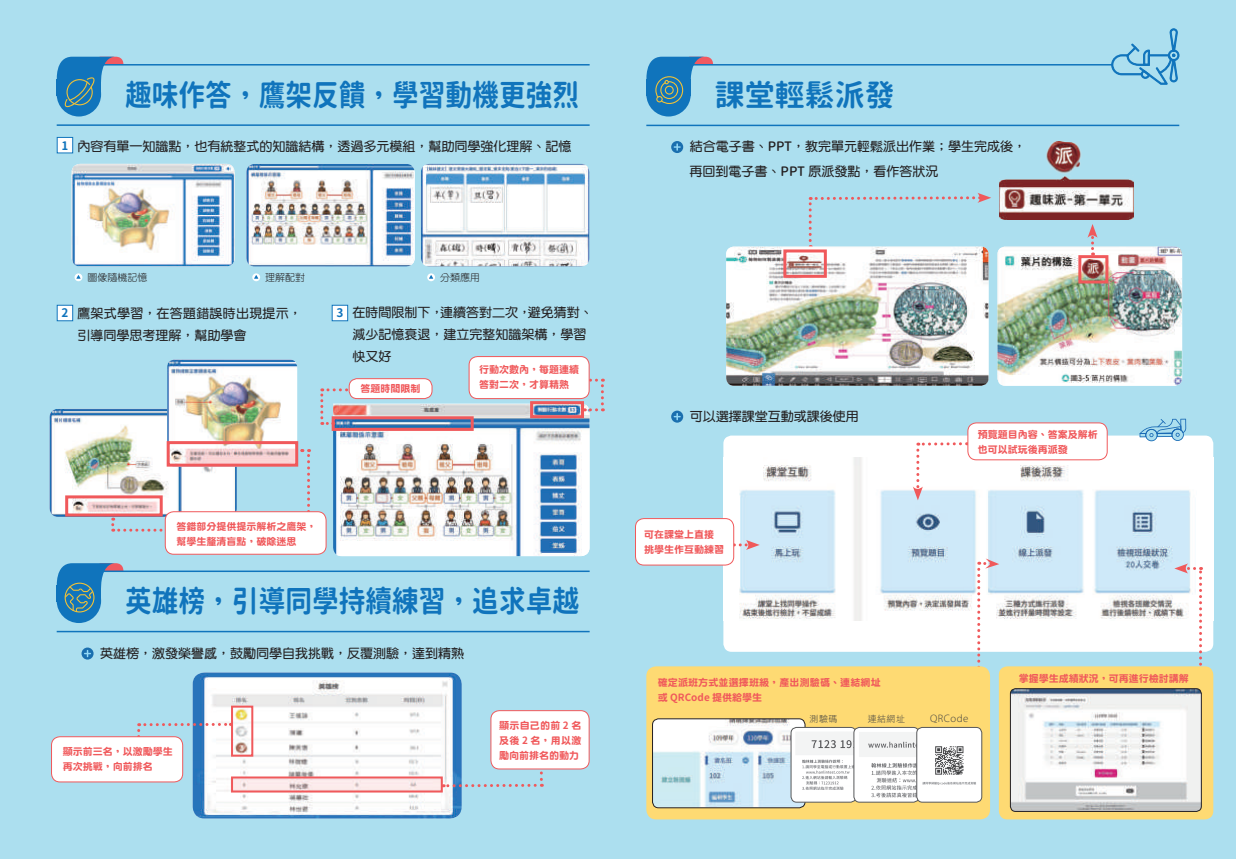
<style>
.page{position:relative;width:1236px;height:859px;background:#acdfef}
.page>*{position:absolute;margin:0;border:0;box-sizing:border-box;transform-origin:0 0}
.t1{font:700 30px "Gen Jyuu Gothic";color:#1074bc;scale:.89 1}
.t2{font:700 30px "Gen Jyuu Gothic";color:#1074bc}
.t3{font:13px/22px "DF Yuan Std W7";color:#231f20}
.t4{font:13px/22px "DF Yuan Std W7";letter-spacing:.02em;color:#231f20}
.t5{font:700 11.8px "Gen Jyuu Gothic";color:#1074bc}
.t6{font:300 10.8px "Myriad Pro";letter-spacing:.04em;color:#3e3e3f}
.t7{font:10px/15px "DF Yuan Std W9";color:#f0595b}
.t8{font:10px "DF Yuan Std W3";color:#231f20}
.t9{font:9px "DF Li Hei Std W3";letter-spacing:.05em;color:#3e3e3f}
.s1{font-family:"DF Yuan Std W8";font-weight:400}
.s2{font-family:"Gen Jyuu Gothic";font-weight:500}
.s3{font-family:"Gen Jyuu Gothic";font-weight:700}
</style>
<div class="page">
<hr style="left:63px;top:64px;width:527px;height:2px;background:#1074bc">
<hr style="left:57px;top:124px;width:533px;height:2px;background:#1074bc">
<div style="left:57px;top:72px;width:44px;height:45px;background:#1074bc;border-radius:50%"></div>
<hr style="left:652px;top:64px;width:461px;height:2px;background:#1074bc">
<div style="left:646px;top:72px;width:45px;height:45px;background:#1074bc;border-radius:50%"></div>
<hr style="left:63px;top:570px;width:527px;height:2px;background:#1074bc">
<div style="left:57px;top:579px;width:44px;height:44px;background:#1074bc;border-radius:50%"></div>
<svg style="left:82px;top:647px;width:12px;height:13px"></svg>
<svg style="left:84px;top:650px;width:7px;height:7px"></svg>
<svg style="left:671px;top:141px;width:12px;height:12px"></svg>
<svg style="left:674px;top:143px;width:7px;height:8px"></svg>
<svg style="left:671px;top:411px;width:12px;height:12px"></svg>
<svg style="left:674px;top:413px;width:7px;height:7px"></svg>
<div style="left:75px;top:273px;width:7px;height:8px;background:#fff;border-radius:50%"></div>
<svg style="left:76px;top:275px;width:5px;height:4px"></svg>
<svg style="left:252px;top:273px;width:8px;height:8px"></svg>
<svg style="left:254px;top:275px;width:4px;height:4px"></svg>
<svg style="left:427px;top:273px;width:8px;height:8px"></svg>
<svg style="left:429px;top:275px;width:4px;height:4px"></svg>
<svg style="left:56px;top:57px;width:67px;height:50px"></svg>
<svg style="left:646px;top:57px;width:67px;height:47px"></svg>
<svg style="left:56px;top:563px;width:67px;height:49px"></svg>
<img style="left:72px;top:164px;width:163px;height:102px">
<img style="left:246px;top:164px;width:169px;height:102px">
<img style="left:421px;top:164px;width:168px;height:102px">
<img style="left:50px;top:409px;width:117px;height:108px">
<img style="left:167px;top:360px;width:130px;height:89px">
<img style="left:193px;top:672px;width:269px;height:146px">
<div style="left:231px;top:706px;width:22px;height:51px;border:2px solid #f0595b"></div>
<div style="left:231px;top:776px;width:212px;height:16px;border:2px solid #f0595b"></div>
<svg style="left:137px;top:723px;width:94px;height:21px"></svg>
<svg style="left:809px;top:193px;width:182px;height:54px"></svg>
<svg style="left:443px;top:752px;width:100px;height:37px"></svg>
<div style="left:491px;top:711px;width:98px;height:58px;background:#fff;border-radius:9px"></div>
<div style="left:490px;top:710px;width:100px;height:59px;border:1px solid #f0595b;border-radius:9px"></div>
<div style="left:723px;top:436px;width:490px;height:216px;background:#fff;border-radius:8px"></div>
<img style="left:728px;top:458px;width:475px;height:163px">
<svg style="left:734px;top:540px;width:26px;height:10px"></svg>
<svg style="left:913px;top:442px;width:55px;height:58px"></svg>
<div style="left:968px;top:423px;width:139px;height:37px;background:#fff;border-radius:9px"></div>
<div style="left:967px;top:422px;width:141px;height:38px;border:1px solid #f0595b;border-radius:9px"></div>
<svg style="left:1174px;top:563px;width:28px;height:103px"></svg>
<svg style="left:951px;top:558px;width:48px;height:183px"></svg>
<div style="left:646px;top:666px;width:344px;height:153px;background:#feda73;border-radius:10px"></div>
<div style="left:999px;top:666px;width:214px;height:153px;background:#feda73;border-radius:9px"></div>
<img style="left:652px;top:719px;width:153px;height:89px">
<div style="left:652px;top:719px;width:153px;height:89px;border:1px solid #231f20;border-radius:6px"></div>
<img style="left:1010px;top:689px;width:191px;height:122px">
<div style="left:1010px;top:688px;width:191px;height:123px;border:1px solid #231f20;border-radius:5px"></div>
<div style="left:635px;top:519px;width:99px;height:46px;background:#fff;border-radius:9px"></div>
<div style="left:635px;top:518px;width:99px;height:48px;border:1px solid #f0595b;border-radius:9px"></div>
<div style="left:57px;top:137px;width:16px;height:16px;background:#fff"></div>
<div style="left:57px;top:137px;width:16px;height:16px;border:1px solid #1074bc"></div>
<div style="left:57px;top:305px;width:16px;height:16px;background:#fff"></div>
<div style="left:57px;top:305px;width:16px;height:16px;border:1px solid #1074bc"></div>
<div style="left:332px;top:305px;width:16px;height:16px;background:#fff"></div>
<div style="left:332px;top:305px;width:16px;height:16px;border:1px solid #1074bc"></div>
<svg style="left:1111px;top:28px;width:68px;height:57px"></svg>
<img style="left:726px;top:247px;width:262px;height:139px">
<div style="left:783px;top:249px;width:44px;height:29px;border:3px solid #f0595b"></div>
<svg style="left:1139px;top:419px;width:47px;height:22px"></svg>
<img style="left:320px;top:379px;width:284px;height:177px">
<div style="left:469px;top:357px;width:120px;height:42px;background:#fff;border-radius:9px"></div>
<div style="left:469px;top:356px;width:121px;height:43px;border:1px solid #f0595b;border-radius:9px"></div>
<hr style="left:646px;top:125px;width:533px;height:1px;background:#1074bc">
<hr style="left:57px;top:631px;width:533px;height:1px;background:#1074bc">
<div style="left:52px;top:737px;width:131px;height:45px;background:#fff;border-radius:9px"></div>
<div style="left:51px;top:736px;width:132px;height:46px;border:1px solid #f0595b;border-radius:9px"></div>
<img style="left:997px;top:247px;width:185px;height:139px">
<img style="left:1000px;top:142px;width:133px;height:77px">
<img style="left:1082px;top:259px;width:22px;height:20px">
<div style="left:349px;top:379px;width:83px;height:20px;background:#fff;border-radius:8px"></div>
<div style="left:349px;top:378px;width:84px;height:21px;border:1px solid #f0595b;border-radius:8px"></div>
<div style="left:167px;top:441px;width:131px;height:26px;border:3px solid #f0595b"></div>
<div style="left:65px;top:495px;width:98px;height:21px;border:3px solid #f0595b"></div>
<svg style="left:111px;top:449px;width:199px;height:83px"></svg>
<div style="left:165px;top:512px;width:161px;height:42px;background:#fff;border-radius:9px"></div>
<div style="left:165px;top:511px;width:162px;height:44px;border:1px solid #f0595b;border-radius:9px"></div>
<div style="left:1078px;top:255px;width:30px;height:28px;border:3px solid #f0595b"></div>
<svg style="left:1087px;top:224px;width:11px;height:31px"></svg>
<div style="left:791px;top:727px;width:65px;height:75px;background:#fff;border-radius:6px"></div>
<img style="left:796px;top:731px;width:58px;height:59px">
<div style="left:791px;top:727px;width:65px;height:75px;border:1px solid #57585a;border-radius:6px"></div>
<div style="left:854px;top:727px;width:65px;height:75px;background:#fff;border-radius:6px"></div>
<img style="left:859px;top:731px;width:58px;height:68px">
<div style="left:854px;top:727px;width:65px;height:75px;border:1px solid #57585a;border-radius:6px"></div>
<div style="left:917px;top:727px;width:65px;height:75px;background:#fff;border-radius:6px"></div>
<img style="left:922px;top:746px;width:54px;height:39px">
<div style="left:917px;top:727px;width:65px;height:75px;border:1px solid #57585a;border-radius:6px"></div>
<h1 class="t1" style="left:125px;top:73px;width:512px">趣味作答<span class="s1">，</span>鷹架反饋<span class="s1">，</span>學習動機更強烈</h1>
<h1 class="t2" style="left:715px;top:73px;width:181px">課堂輕鬆派發</h1>
<p class="t5" style="left:61px;top:137px;width:8px">1</p>
<h2 class="t3" style="left:77px;top:135px;width:495px">內容有單一知識點，也有統整式的知識結構，透過多元模組，幫助同學強化理解、記憶</h2>
<h2 class="t3" style="left:690px;top:134px;width:338px;line-height:25px">結合電子書、<span class="s2">PPT</span>，教完單元輕鬆派出作業；學生完成後，再回到電子書、<span class="s2">PPT</span> 原派發點，看作答狀況</h2>
<p class="t8" style="left:87px;top:272px;width:62px">圖像隨機記憶</p>
<p class="t8" style="left:265px;top:272px;width:41px">理解配對</p>
<p class="t8" style="left:440px;top:272px;width:41px">分類應用</p>
<p class="t5" style="left:61px;top:304px;width:8px">2</p>
<h2 class="t3" style="left:352px;top:301px;width:242px">在時間限制下，連續答對二次，避免猜對、減少記憶衰退，建立完整知識架構，學習快又好</h2>
<h2 class="t4" style="left:77px;top:302px;width:226px">鷹架式學習，在答題錯誤時出現提示，引導同學思考理解，幫助學會</h2>
<p class="t5" style="left:336px;top:304px;width:8px">3</p>
<p class="t7" style="left:361px;top:381px;width:61px">答題時間限制</p>
<p class="t7" style="left:176px;top:519px;width:142px">答錯部分提供提示解析之鷹架，幫學生釐清盲點，破除迷思</p>
<p class="t7" style="left:479px;top:362px;width:101px">行動次數內，每題連續答對二次，才算精熟</p>
<h1 class="t1" style="left:125px;top:579px;width:512px">英雄榜<span class="s1">，</span>引導同學持續練習<span class="s1">，</span>追求卓越</h1>
<h2 class="t3" style="left:100px;top:642px;width:366px">英雄榜，激發榮譽感，鼓勵同學自我挑戰，反覆測驗，達到精熟</h2>
<p class="t7" style="left:63px;top:744px;width:112px">顯示前三名，以激勵學生再次挑戰，向前排名</p>
<p class="t7" style="left:499px;top:718px;width:84px;text-align:justify">顯示自己的前 <span class="s3">2</span> 名及後 <span class="s3">2</span> 名，用以激勵向前排名的動力</p>
<h2 class="t3" style="left:690px;top:405px;width:170px">可以選擇課堂互動或課後使用</h2>
<p class="t7" style="left:644px;top:527px;width:81px">可在課堂上直接挑學生作互動練習</p>
<p class="t7" style="left:978px;top:427px;width:122px">預覽題目內容、答案及解析也可以試玩後再派發</p>
<p class="t7" style="left:658px;top:674px;width:225px">確定派班方式並選擇班級，產出測驗碼、連結網址或 <span class="s3">QRCode</span> 提供給學生</p>
<p class="t7" style="left:1019px;top:671px;width:171px">掌握學生成績狀況，可再進行檢討講解</p>
<p class="t9" style="left:810px;top:714px;width:29px">測驗碼</p>
<p class="t9" style="left:868px;top:714px;width:39px">連結網址</p>
<p class="t6" style="left:930px;top:712px;width:40px">QRCode</p>
</div>
